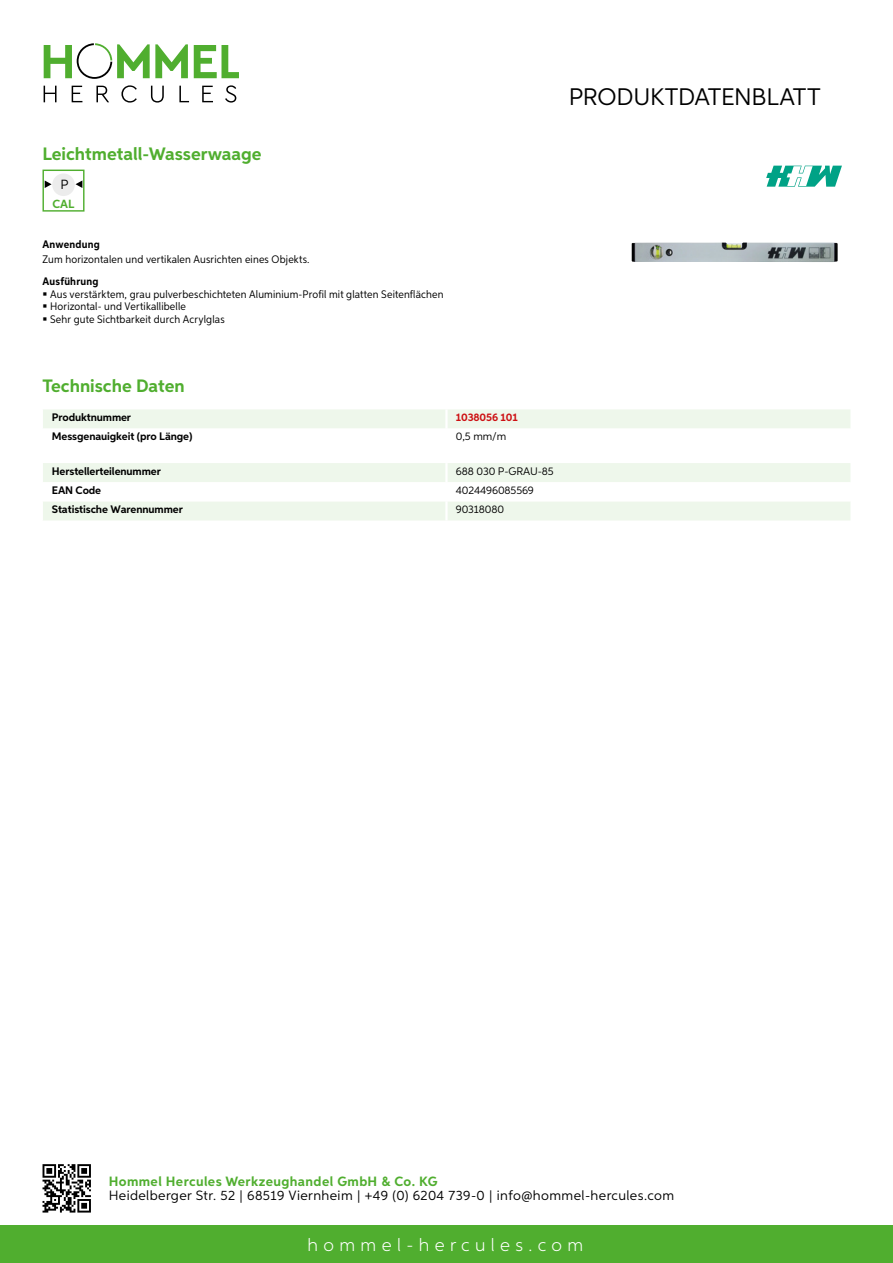
<style>
.page{position:relative;width:893px;height:1263px;background:#fff}
.page>*{position:absolute;margin:0;border:0;box-sizing:border-box;transform-origin:0 0}
.t1{font:24px "Aspira";letter-spacing:-.01em;color:#000}
.t2{font:700 18px "Aspira";color:#50ae2f}
.t3{font:300 18px "Aspira";letter-spacing:.3em;color:#fff}
.t4{font:13.5px "Aspira";letter-spacing:.03em;color:#000}
.t5{font:700 13.5px "Aspira";letter-spacing:.03em;color:#50ae2f}
.t6{font:13.35px "Aspira";color:#000}
.t7{font:700 11.85px "Aspira";color:#50ae2f}
.t8{font:10.95px/12.8px "Aspira Nar";letter-spacing:.015em;color:#000}
.t9{font:700 10.95px "Aspira";letter-spacing:-.01em;color:#000}
.t10{font:10.95px "Aspira";letter-spacing:-.01em;color:#000}
.t11{font:700 10.95px "Aspira Nar";letter-spacing:.02em;color:#000}
.t12{font:700 10.95px "Aspira";letter-spacing:-.01em;color:#cd1013}
</style>
<div class="page">
<div style="left:0;top:1226px;width:893px;height:37px;background:#50ae2f"></div>
<svg style="left:43px;top:1164px;width:48px;height:48px"></svg>
<svg style="left:194px;top:45px;width:45px;height:33px"></svg>
<svg style="left:44px;top:43px;width:144px;height:36px"></svg>
<svg style="left:44px;top:86px;width:13px;height:16px"></svg>
<svg style="left:72px;top:86px;width:10px;height:16px"></svg>
<svg style="left:96px;top:86px;width:13px;height:16px"></svg>
<svg style="left:121px;top:85px;width:16px;height:18px"></svg>
<svg style="left:151px;top:86px;width:13px;height:17px"></svg>
<svg style="left:179px;top:86px;width:10px;height:16px"></svg>
<svg style="left:202px;top:86px;width:11px;height:16px"></svg>
<svg style="left:225px;top:85px;width:11px;height:18px"></svg>
<div style="left:43px;top:409px;width:807px;height:19px;background:#eef7eb"></div>
<svg style="left:43px;top:463px;width:807px;height:57px"></svg>
<hr style="left:445px;top:501px;width:3px;height:19px;background:#fff">
<div style="left:43px;top:170px;width:42px;height:42px;border:1px solid #50ae2f"></div>
<div style="left:52px;top:173px;width:23px;height:23px;background:#ececec;border-radius:50%"></div>
<svg style="left:76px;top:180px;width:6px;height:8px"></svg>
<svg style="left:45px;top:180px;width:7px;height:8px"></svg>
<img style="left:631px;top:242px;width:207px;height:20px">
<svg style="left:766px;top:166px;width:76px;height:21px"></svg>
<h2 class="t2" style="left:43px;top:142px;width:221px">Leichtmetall-Wasserwaage</h2>
<p class="t6" style="left:61px;top:176px;width:10px">P</p>
<p class="t7" style="left:53px;top:196px;width:23px">CAL</p>
<p class="t11" style="left:43px;top:237px;width:59px">Anwendung</p>
<p class="t8" style="left:43px;top:252px;width:269px">Zum horizontalen und vertikalen Ausrichten eines Objekts.</p>
<p class="t11" style="left:43px;top:274px;width:58px">Ausführung</p>
<p class="t8" style="left:50px;top:287px;width:395px">Aus verstärktem, grau pulverbeschichteten Aluminium-Profil mit glatten Seitenflächen<br>Horizontal- und Vertikallibelle<br>Sehr gute Sichtbarkeit durch Acrylglas</p>
<h1 class="t1" style="left:569px;top:82px;width:253px">Produktdatenblatt</h1>
<h2 class="t2" style="left:43px;top:375px;width:144px">Technische Daten</h2>
<p class="t9" style="left:52px;top:411px;width:81px">Produktnummer</p>
<p class="t12" style="left:456px;top:411px;width:63px">1038056 101</p>
<p class="t9" style="left:52px;top:430px;width:142px">Messgenauigkeit (pro Länge)</p>
<p class="t10" style="left:456px;top:430px;width:52px">0,5 mm/m</p>
<p class="t9" style="left:52px;top:464px;width:111px">Herstellerteilenummer</p>
<p class="t10" style="left:456px;top:465px;width:69px">688 030 P-GRAU</p>
<p class="t10" style="left:538px;top:465px;width:17px">-85</p>
<p class="t9" style="left:52px;top:484px;width:51px">EAN Code</p>
<p class="t10" style="left:456px;top:484px;width:80px">4024496085569</p>
<p class="t9" style="left:52px;top:503px;width:132px">Statistische Warennummer</p>
<p class="t10" style="left:456px;top:503px;width:50px">90318080</p>
<p class="t5" style="left:109px;top:1172px;width:330px">Hommel Hercules Werkzeughandel GmbH &amp; Co. KG</p>
<p class="t4" style="left:109px;top:1187px;width:567px">Heidelberger Str. 52 | 68519 Viernheim | +49 (0) 6204 739-0 | info@hommel-hercules.com</p>
<h2 class="t3" style="left:307px;top:1234px;width:277px">hommel-hercules.com</h2>
</div>
